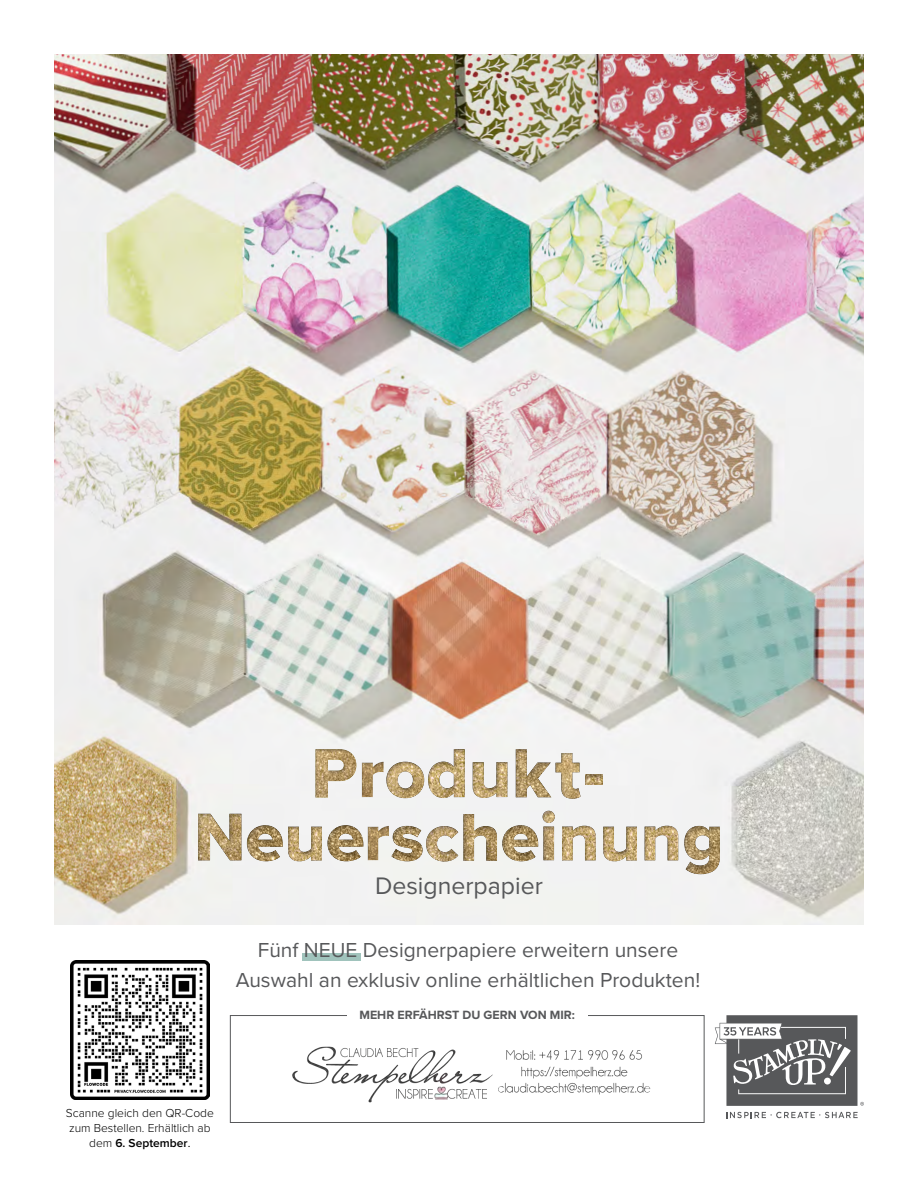
<style>
.page{position:relative;width:918px;height:1188px;background:#fff}
.page>*{position:absolute;margin:0;border:0;box-sizing:border-box;transform-origin:0 0}
.t1{font:24.75px "Proxima Nova";color:#57585a}
.t2{font:21px/30px "Proxima Nova";color:#57585a;text-align:center}
.t3{font:700 12.45px "Proxima Nova";color:#57585a}
.t4{font:300 12px/15px "Proxima Nova";color:#000;text-align:center}
.s1{font-weight:600}
.s2{font-weight:400}
</style>
<div class="page">
<img style="left:54px;top:54px;width:810px;height:870px">
<div style="left:302px;top:954px;width:59px;height:7px;background:#a0c3bc"></div>
<div style="left:230px;top:1015px;width:474px;height:108px;border:1px solid #57585a"></div>
<div style="left:347px;top:1009px;width:241px;height:13px;background:#fff"></div>
<svg style="left:726px;top:1112px;width:132px;height:6px"></svg>
<svg style="left:715px;top:1015px;width:149px;height:91px"></svg>
<img style="left:70px;top:960px;width:139px;height:139px">
<div style="left:541px;top:808px;width:15px;height:52px;background:#231f20;opacity:.3"></div>
<div style="left:195px;top:811px;width:47px;height:50px;background:#231f20;opacity:.3"></div>
<div style="left:390px;top:823px;width:33px;height:39px;background:#f2f3f1"></div>
<div style="left:683px;top:823px;width:37px;height:53px;background:#231f20;opacity:.3"></div>
<svg style="left:391px;top:811px;width:164px;height:51px"></svg>
<div style="left:501px;top:824px;width:39px;height:39px;background:#231f20;opacity:.3"></div>
<div style="left:326px;top:824px;width:39px;height:39px;background:#231f20;opacity:.3"></div>
<div style="left:245px;top:824px;width:39px;height:39px;background:#231f20;opacity:.3"></div>
<div style="left:365px;top:823px;width:24px;height:38px;background:#231f20;opacity:.36"></div>
<div style="left:642px;top:823px;width:38px;height:37px;background:#231f20;opacity:.35"></div>
<div style="left:560px;top:823px;width:37px;height:37px;background:#231f20;opacity:.35"></div>
<div style="left:602px;top:827px;width:37px;height:37px;background:#231f20;opacity:.35"></div>
<svg style="left:198px;top:814px;width:165px;height:47px"></svg>
<div style="left:287px;top:827px;width:37px;height:37px;background:#231f20;opacity:.35"></div>
<div style="left:513px;top:746px;width:39px;height:53px;background:#231f20;opacity:.3"></div>
<div style="left:359px;top:760px;width:26px;height:38px;background:#231f20;opacity:.36"></div>
<svg style="left:516px;top:749px;width:65px;height:50px"></svg>
<div style="left:555px;top:751px;width:27px;height:49px;background:#231f20;opacity:.36"></div>
<div style="left:473px;top:761px;width:37px;height:39px;background:#231f20;opacity:.35"></div>
<div style="left:385px;top:760px;width:40px;height:39px;background:#231f20;opacity:.35"></div>
<svg style="left:386px;top:749px;width:40px;height:49px"></svg>
<div style="left:426px;top:746px;width:39px;height:53px;background:#231f20;opacity:.35"></div>
<div style="left:313px;top:746px;width:45px;height:53px;background:#231f20;opacity:.35"></div>
<div style="left:582px;top:773px;width:21px;height:12px;background:#231f20;opacity:.3"></div>
<img style="left:292px;top:1046px;width:359px;height:57px">
<p class="t1" style="left:375px;top:871px;width:169px">Designerpapier</p>
<p class="t2" style="left:236px;top:935px;width:466px">Fünf NEUE Designerpapiere erweitern unsere<br>Auswahl an exklusiv online erhältlichen Produkten!</p>
<p class="t3" style="left:359px;top:1007px;width:217px">MEHR ERFÄHRST DU GERN VON MIR:</p>
<p class="t4" style="left:66px;top:1105px;width:150px">Scanne gleich den QR-Code zum Bestellen. Erhältlich ab dem <span class="s1">6. September</span><span class="s2">.</span></p>
</div>
